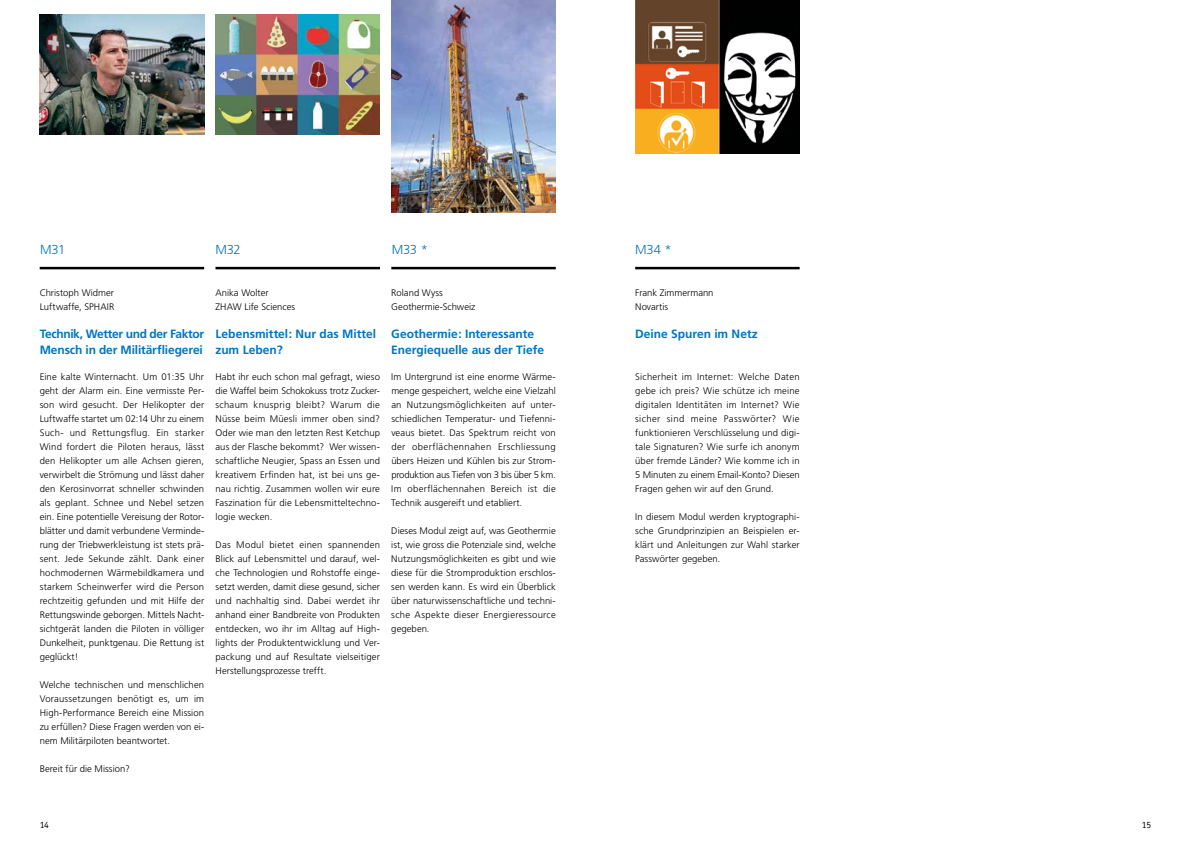
<style>
.page{position:relative;width:1191px;height:842px;background:#fff}
.page>*{position:absolute;margin:0;border:0;box-sizing:border-box;transform-origin:0 0}
.t1{font:300 13px "Frutiger CE";letter-spacing:-.015em;color:#0075bf}
.t2{font:700 12px/16px "Frutiger CE";letter-spacing:-.005em;color:#0075bf}
.t3{font:300 9.5px/14px "Frutiger CE";letter-spacing:.005em;color:#000;text-align:justify}
.t4{font:9.5px "Officina Sans";color:#000}
</style>
<div class="page">
<img style="left:391px;top:0;width:165px;height:212px">
<img style="left:215px;top:14px;width:165px;height:120px">
<img style="left:40px;top:14px;width:164px;height:120px">
<img style="left:635px;top:0;width:164px;height:154px">
<hr style="left:391px;top:267px;width:165px;height:2px;background:#000">
<hr style="left:635px;top:267px;width:164px;height:2px;background:#000">
<hr style="left:40px;top:267px;width:164px;height:2px;background:#000">
<hr style="left:215px;top:267px;width:165px;height:2px;background:#000">
<h1 class="t1" style="left:40px;top:242px;width:27px">M31</h1>
<h1 class="t1" style="left:215px;top:242px;width:27px">M32</h1>
<h1 class="t1" style="left:392px;top:242px;width:38px">M33 *</h1>
<h1 class="t1" style="left:635px;top:242px;width:38px">M34 *</h1>
<p class="t3" style="left:40px;top:286px;width:76px">Christoph Widmer<br>Luftwaffe, SPHAIR</p>
<p class="t2" style="left:40px;top:326px;width:166px">Technik, Wetter und der Faktor<br>Mensch in der Militärfliegerei</p>
<p class="t3" style="left:40px;top:370px;width:166px">Eine kalte Winternacht. Um 01:35 Uhr geht der Alarm ein. Eine vermisste Per&shy;son wird gesucht. Der Helikopter der Luftwaffe startet um 02:14 Uhr zu einem Such- und Rettungsflug. Ein starker Wind fordert die Piloten heraus, lässt den Helikopter um alle Achsen gieren, verwirbelt die Strömung und lässt daher den Kerosinvorrat schneller schwinden als geplant. Schnee und Nebel setzen ein. Eine potentielle Vereisung der Rotor&shy;blätter und damit verbundene Verminde&shy;rung der Triebwerkleistung ist stets prä&shy;sent. Jede Sekunde zählt. Dank einer hochmodernen Wärmebildkamera und starkem Scheinwerfer wird die Person rechtzeitig gefunden und mit Hilfe der Rettungswinde geborgen. Mittels Nacht&shy;sichtgerät landen die Piloten in völliger Dunkelheit, punktgenau. Die Rettung ist geglückt!</p>
<p class="t3" style="left:40px;top:678px;width:166px">Welche technischen und menschlichen Voraussetzungen benötigt es, um im High-Performance Bereich eine Mission zu erfüllen? Diese Fragen werden von ei&shy;nem Militärpiloten beantwortet.</p>
<p class="t3" style="left:40px;top:762px;width:92px">Bereit für die Mission?</p>
<p class="t3" style="left:215px;top:286px;width:81px">Anika Wolter<br>ZHAW Life Sciences</p>
<p class="t2" style="left:215px;top:326px;width:162px">Lebensmittel: Nur das Mittel zum Leben?</p>
<p class="t3" style="left:215px;top:370px;width:166px">Habt ihr euch schon mal gefragt, wieso die Waffel beim Schokokuss trotz Zucker&shy;schaum knusprig bleibt? Warum die Nüsse beim Müesli immer oben sind?<br>Oder wie man den letzten Rest Ketchup aus der Flasche bekommt? Wer wissen&shy;schaftliche Neugier, Spass an Essen und kreativem Erfinden hat, ist bei uns ge&shy;nau richtig. Zusammen wollen wir eure Faszination für die Lebensmitteltechno&shy;logie wecken.</p>
<p class="t3" style="left:215px;top:538px;width:166px">Das Modul bietet einen spannenden Blick auf Lebensmittel und darauf, wel&shy;che Technologien und Rohstoffe einge&shy;setzt werden, damit diese gesund, sicher und nachhaltig sind. Dabei werdet ihr anhand einer Bandbreite von Produkten entdecken, wo ihr im Alltag auf High&shy;lights der Produktentwicklung und Ver&shy;packung und auf Resultate vielseitiger Herstellungsprozesse trefft.</p>
<p class="t3" style="left:391px;top:286px;width:86px">Roland Wyss<br>Geothermie-Schweiz</p>
<p class="t2" style="left:391px;top:326px;width:154px">Geothermie: Interessante<br>Energiequelle aus der Tiefe</p>
<p class="t3" style="left:391px;top:370px;width:166px">Im Untergrund ist eine enorme Wärme&shy;menge gespeichert, welche eine Vielzahl an Nutzungsmöglichkeiten auf unter&shy;schiedlichen Temperatur- und Tiefenni&shy;veaus bietet. Das Spektrum reicht von der oberflächennahen Erschliessung übers Heizen und Kühlen bis zur Strom&shy;produktion aus Tiefen von 3 bis über 5 km.<br>Im oberflächennahen Bereich ist die Technik ausgereift und etabliert.</p>
<p class="t3" style="left:391px;top:524px;width:166px">Dieses Modul zeigt auf, was Geothermie ist, wie gross die Potenziale sind, welche Nutzungsmöglichkeiten es gibt und wie diese für die Stromproduktion erschlos&shy;sen werden kann. Es wird ein Überblick über naturwissenschaftliche und techni&shy;sche Aspekte dieser Energieressource gegeben.</p>
<p class="t3" style="left:635px;top:286px;width:80px">Frank Zimmermann<br>Novartis</p>
<p class="t2" style="left:635px;top:326px;width:124px">Deine Spuren im Netz</p>
<p class="t3" style="left:635px;top:370px;width:166px">Sicherheit im Internet: Welche Daten gebe ich preis? Wie schütze ich meine digitalen Identitäten im Internet? Wie sicher sind meine Passwörter? Wie funktionieren Verschlüsselung und digi&shy;tale Signaturen? Wie surfe ich anonym über fremde Länder? Wie komme ich in 5 Minuten zu einem Email-Konto? Diesen Fragen gehen wir auf den Grund.</p>
<p class="t3" style="left:635px;top:510px;width:166px">In diesem Modul werden kryptographi&shy;sche Grundprinzipien an Beispielen er&shy;klärt und Anleitungen zur Wahl starker Passwörter gegeben.</p>
<p class="t4" style="left:40px;top:819px;width:11px">14</p>
<p class="t4" style="left:1141px;top:819px;width:11px">15</p>
</div>
